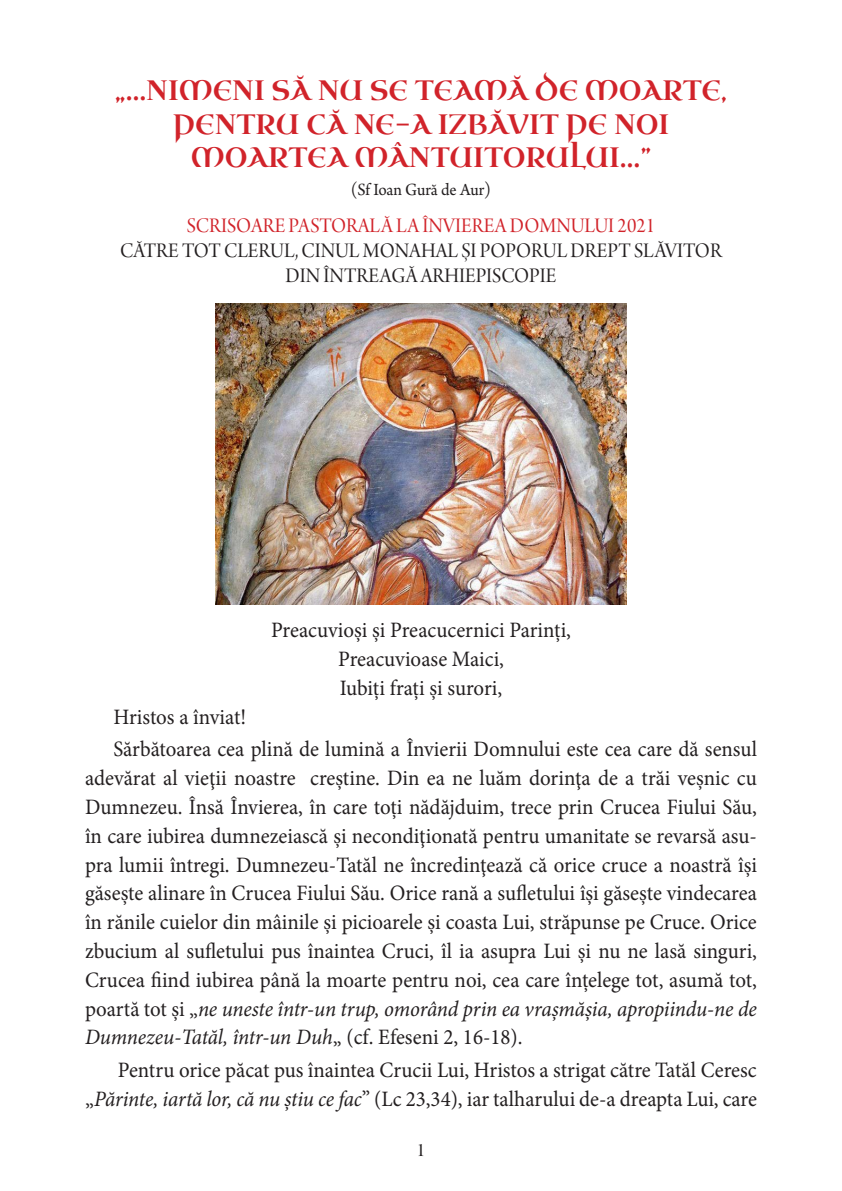
<style>
.page{position:relative;width:842px;height:1191px;background:#fff}
.page>*{position:absolute;margin:0;border:0;box-sizing:border-box;transform-origin:0 0}
.t1{font:28px "Uncial Antiqua";color:#d1232a;scale:.95 1}
.Style_de_paragraphe{font:22px/28.8px "Minion Pro";color:#231f20;text-align:justify;scale:.95 1}
.t2{font:22px "Arno Pro Display";color:#231f20;scale:.95 1}
.t3{font:22px "Arno Pro Display";color:#d1232a;scale:.95 1}
.t4{font:20px "Arno Pro Display";color:#231f20}
.t5{font:18px "Arno Pro";letter-spacing:-.005em;color:#231f20;scale:.95 1}
.s1{font-style:italic}
</style>
<div class="page">
<img style="left:215px;top:303px;width:411px;height:301px">
<p class="t1" style="left:115px;top:72px;width:646px">„…NIMENI SĂ NU SE TEAMĂ DE MOARTE,</p>
<p class="t1" style="left:173px;top:106px;width:524px">PENTRU CĂ NE-A IZBĂVIT PE NOI</p>
<p class="t1" style="left:191px;top:139px;width:486px">MOARTEA MÂNTUITORULUI…”</p>
<p class="t5" style="left:351px;top:179px;width:149px">(Sf Ioan Gură de Aur)</p>
<p class="t3" style="left:187px;top:214px;width:495px">SCRISOARE PASTORALĂ LA ÎNVIEREA DOMNULUI 2021</p>
<p class="t2" style="left:120px;top:238px;width:635px">CĂTRE TOT CLERUL, CINUL MONAHAL ŞI POPORUL DREPT SLĂVITOR</p>
<p class="t2" style="left:286px;top:263px;width:287px">DIN ÎNTREAGĂ ARHIEPISCOPIE</p>
<p class="Style_de_paragraphe" style="left:271px;top:616px;width:317px">Preacuvioși și Preacucernici Parinți,</p>
<p class="Style_de_paragraphe" style="left:338px;top:644px;width:176px">Preacuvioase Maici,</p>
<p class="Style_de_paragraphe" style="left:340px;top:673px;width:172px">Iubiți frați și surori,</p>
<p class="Style_de_paragraphe" style="left:113px;top:702px;width:141px">Hristos a înviat!</p>
<p class="Style_de_paragraphe" style="left:85px;top:735px;width:709px;text-indent:28px">Sărbătoarea cea plină de lumină a Învierii Domnului este cea care dă sensul adevărat al vieţii noastre creştine. Din ea ne luăm dorinţa de a trăi veşnic cu Dumnezeu. Însă Învierea, în care toți nădăjduim, trece prin Crucea Fiului Său, în care iubirea dumnezeiască şi necondiţionată pentru umanitate se revarsă asu&shy;pra lumii întregi. Dumnezeu-Tatăl ne încredinţează că orice cruce a noastră îşi găseşte alinare în Crucea Fiului Său. Orice rană a sufletului îşi găseşte vindecarea în rănile cuielor din mâinile şi picioarele şi coasta Lui, străpunse pe Cruce. Orice zbucium al sufletului pus înaintea Cruci, îl ia asupra Lui și nu ne lasă singuri, Crucea fiind iubirea până la moarte pentru noi, cea care înțelege tot, asumă tot, poartă tot și „<span class="s1">ne uneste într-un trup, omorând prin ea vrașmășia, apropiindu-ne de Dumnezeu-Tatăl, într-un Duh</span>„ (cf. Efeseni 2, 16-18).</p>
<p class="Style_de_paragraphe" style="left:85px;top:1055px;width:709px;text-align:right">Pentru orice păcat pus înaintea Crucii Lui, Hristos a strigat către Tatăl Ceresc „<span class="s1">Părinte, iartă lor, că nu ştiu ce fac</span>” (Lc 23,34), iar talharului de-a dreapta Lui, care</p>
<p class="t4" style="left:416px;top:1139px;width:10px">1</p>
</div>
